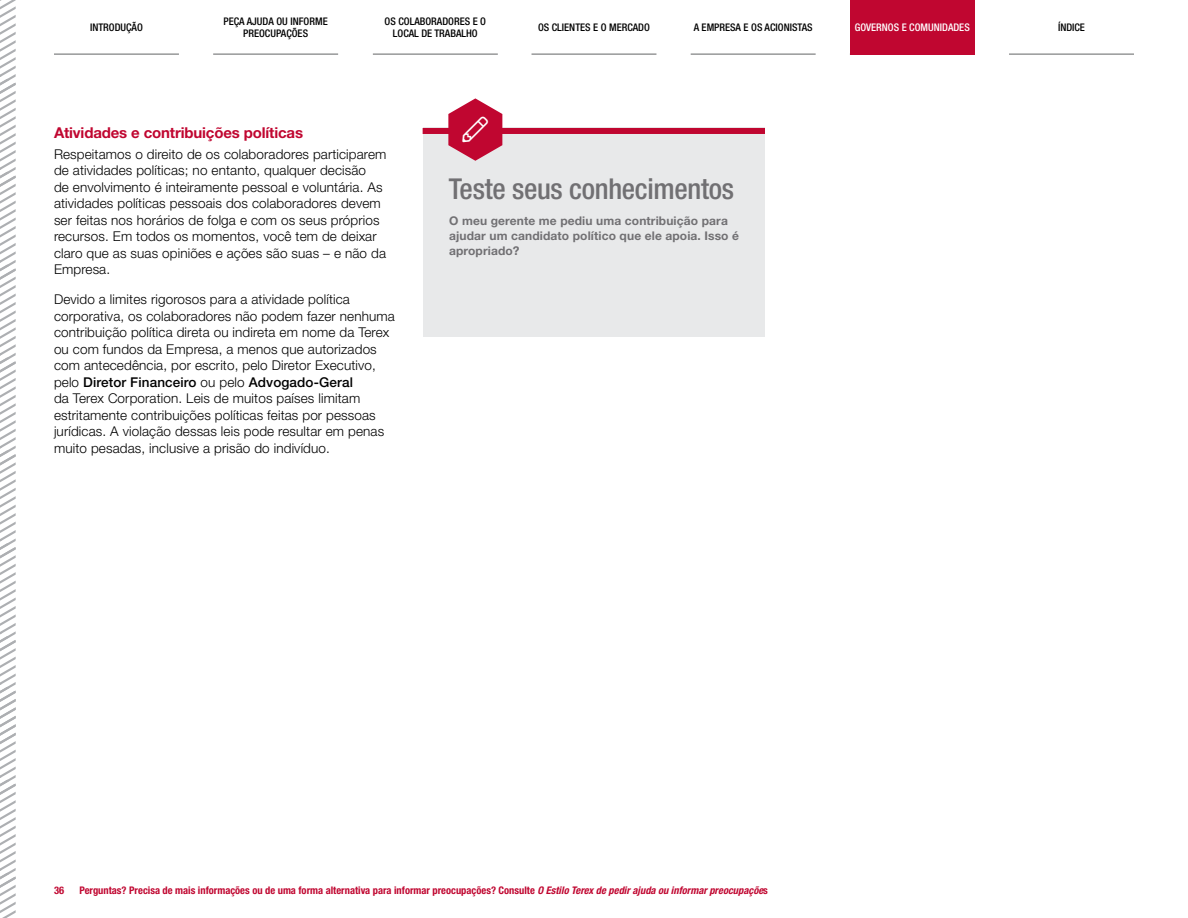
<style>
.page{position:relative;width:1188px;height:918px;background:#fff}
.page>*{position:absolute;margin:0;border:0;box-sizing:border-box;transform-origin:0 0}
.t1{font:500 condensed 28.8px "Helvetica Neue LT Std";letter-spacing:-.01em;color:#717073}
.t2{font:700 15px "Helvetica Neue LT Std";letter-spacing:-.01em;color:#c00630}
.t3{font:300 13.5px/16.5px "Helvetica Neue LT Std";letter-spacing:.01em;color:#000}
.t4{font:700 12px/15px "Helvetica Neue LT Std";letter-spacing:.01em;color:#717073}
.t5{font:700 condensed 10.5px "Helvetica Neue LT Std";color:#c00630}
.t6{font:500 condensed 10.5px/12px "Helvetica Neue LT Std";color:#000;text-align:center}
.t7{font:500 condensed 10.5px "Helvetica Neue LT Std";color:#fff}
.s1{font-weight:500}
.s2{font-style:italic}
</style>
<div class="page">
<hr style="left:213px;top:54px;width:125px;height:1px;background:#636466">
<hr style="left:54px;top:54px;width:125px;height:1px;background:#636466">
<hr style="left:691px;top:54px;width:125px;height:1px;background:#636466">
<hr style="left:532px;top:54px;width:124px;height:1px;background:#636466">
<hr style="left:1009px;top:54px;width:125px;height:1px;background:#636466">
<hr style="left:373px;top:54px;width:125px;height:1px;background:#636466">
<svg style="left:0;top:0;width:16px;height:918px"></svg>
<div style="left:850px;top:0;width:125px;height:55px;background:#c00630"></div>
<div style="left:423px;top:127px;width:342px;height:210px;background:#e8e9ea"></div>
<div style="left:423px;top:128px;width:342px;height:6px;background:#c00630"></div>
<svg style="left:448px;top:98px;width:54px;height:63px"></svg>
<p class="t6" style="left:224px;top:15px;width:106px">PEÇA AJUDA OU INFORME<br>PREOCUPAÇÕES</p>
<p class="t6" style="left:385px;top:15px;width:103px">OS COLABORADORES E O<br>LOCAL DE TRABALHO</p>
<p class="t6" style="left:90px;top:21px;width:54px">INTRODUÇÃO</p>
<p class="t6" style="left:538px;top:21px;width:113px">OS CLIENTES E O MERCADO</p>
<p class="t6" style="left:694px;top:21px;width:121px">A EMPRESA E OS ACIONISTAS</p>
<p class="t6" style="left:1058px;top:21px;width:29px">ÍNDICE</p>
<p class="t7" style="left:855px;top:21px;width:116px">GOVERNOS E COMUNIDADES</p>
<p class="t2" style="left:54px;top:124px;width:251px">Atividades e contribuições políticas</p>
<p class="t3" style="left:54px;top:146px;width:334px">Respeitamos o direito de os colaboradores participarem de atividades políticas; no entanto, qualquer decisão<br>de envolvimento é inteiramente pessoal e voluntária. As atividades políticas pessoais dos colaboradores devem ser feitas nos horários de folga e com os seus próprios recursos. Em todos os momentos, você tem de deixar claro que as suas opiniões e ações são suas – e não da Empresa.</p>
<p class="t3" style="left:54px;top:291px;width:342px">Devido a limites rigorosos para a atividade política corporativa, os colaboradores não podem fazer nenhuma contribuição política direta ou indireta em nome da Terex ou com fundos da Empresa, a menos que autorizados com antecedência, por escrito, pelo Diretor Executivo, pelo <span class="s1">Diretor Financeiro</span> ou pelo <span class="s1">Advogado-Geral<br></span>da Terex Corporation. Leis de muitos países limitam estritamente contribuições políticas feitas por pessoas jurídicas. A violação dessas leis pode resultar em penas muito pesadas, inclusive a prisão do indivíduo.</p>
<h1 class="t1" style="left:449px;top:172px;width:287px">Teste seus conhecimentos</h1>
<p class="t4" style="left:449px;top:213px;width:292px">O meu gerente me pediu uma contribuição para ajudar um candidato político que ele apoia. Isso é apropriado?</p>
<p class="t5" style="left:54px;top:884px;width:12px">36</p>
<p class="t5" style="left:80px;top:884px;width:690px">Perguntas? Precisa de mais informações ou de uma forma alternativa para informar preocupações? Consulte <span class="s2">O Estilo Terex de pedir ajuda ou informar preocupaçõe</span>s</p>
</div>
